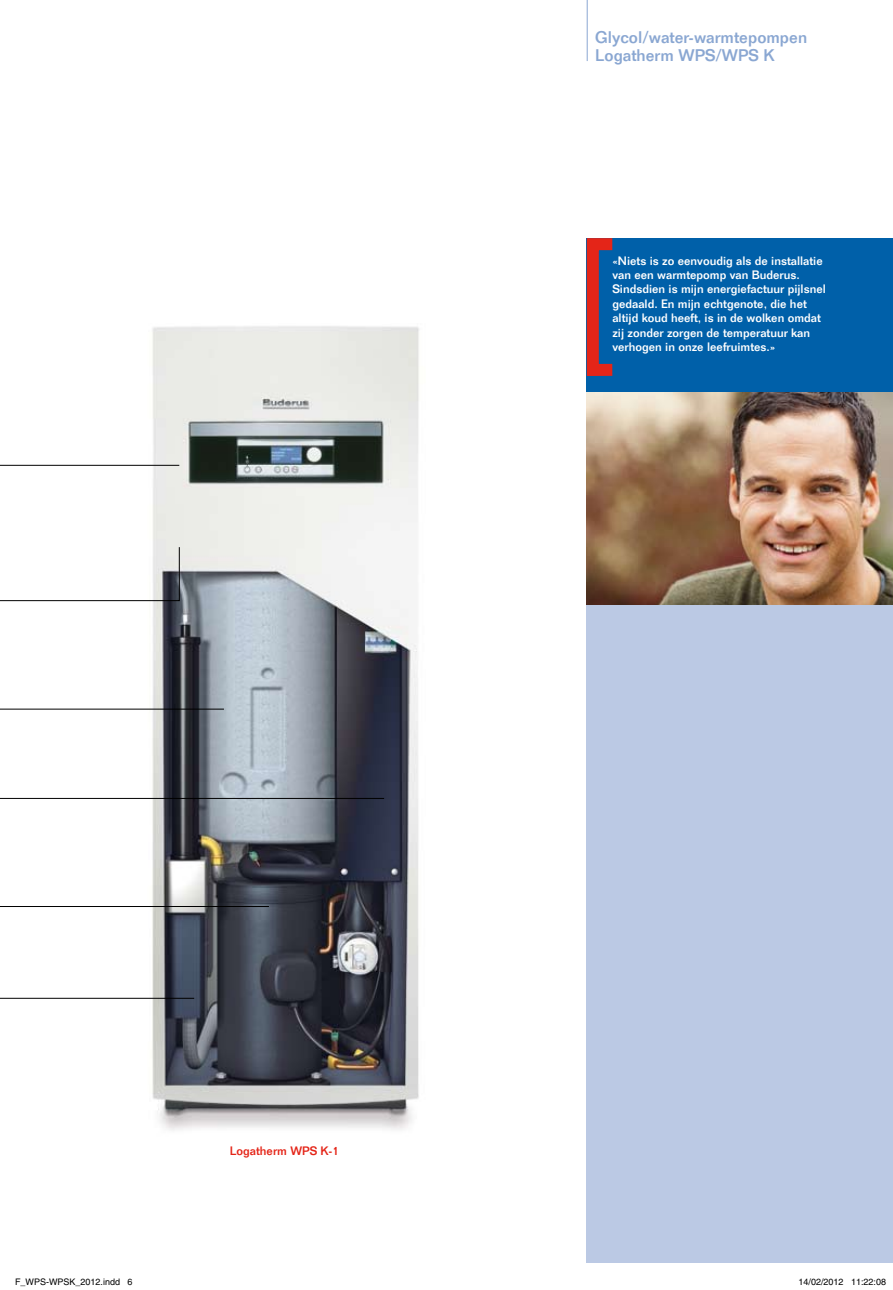
<style>
.page{position:relative;width:893px;height:1290px;background:#fff}
.page>*{position:absolute;margin:0;border:0;box-sizing:border-box;transform-origin:0 0}
.t1{font:500 16.5px/18px "Folio";color:#8aa7d2}
.t2{font:500 12px/14.4px "Folio";color:#fff}
.t3{font:500 12px "Folio";color:#e42518}
.t4{font:9px "Helvetica";color:#000}
</style>
<div class="page">
<img style="left:132px;top:326px;width:287px;height:805px">
<img style="left:587px;top:391px;width:306px;height:214px">
<svg style="left:0;top:546px;width:180px;height:55px"></svg>
<hr style="left:0;top:465px;width:179px;height:1px;background:#000">
<hr style="left:0;top:709px;width:224px;height:1px;background:#000">
<hr style="left:0;top:798px;width:384px;height:1px;background:#000">
<hr style="left:0;top:998px;width:194px;height:1px;background:#000">
<hr style="left:0;top:906px;width:269px;height:1px;background:#000">
<hr style="left:587px;top:0;width:1px;height:61px;background:#8aa7d2">
<div style="left:587px;top:238px;width:306px;height:153px;background:#0060a9"></div>
<div style="left:587px;top:238px;width:31px;height:138px;border:12px solid #e42518"></div>
<div style="left:587px;top:605px;width:306px;height:658px;background:#bbc9e4"></div>
<h1 class="t1" style="left:595px;top:28px;width:213px">Glycol/water-warmtepompen<br>Logatherm WPS/WPS K</h1>
<p class="t2" style="left:612px;top:253px;width:215px">«Niets is zo eenvoudig als de installatie van een warmtepomp van Buderus.<br>Sindsdien is mijn energiefactuur pijlsnel gedaald. En mijn echtgenote, die het altijd koud heeft, is in de wolken omdat zij zonder zorgen de temperatuur kan verhogen in onze leefruimtes.»</p>
<p class="t3" style="left:230px;top:1143px;width:111px">Logatherm WPS K-1</p>
<p class="t4" style="left:15px;top:1277px;width:119px">F_WPS-WPSK_2012.indd 6</p>
<p class="t4" style="left:798px;top:1277px;width:89px">14/02/2012 11:22:08</p>
</div>
